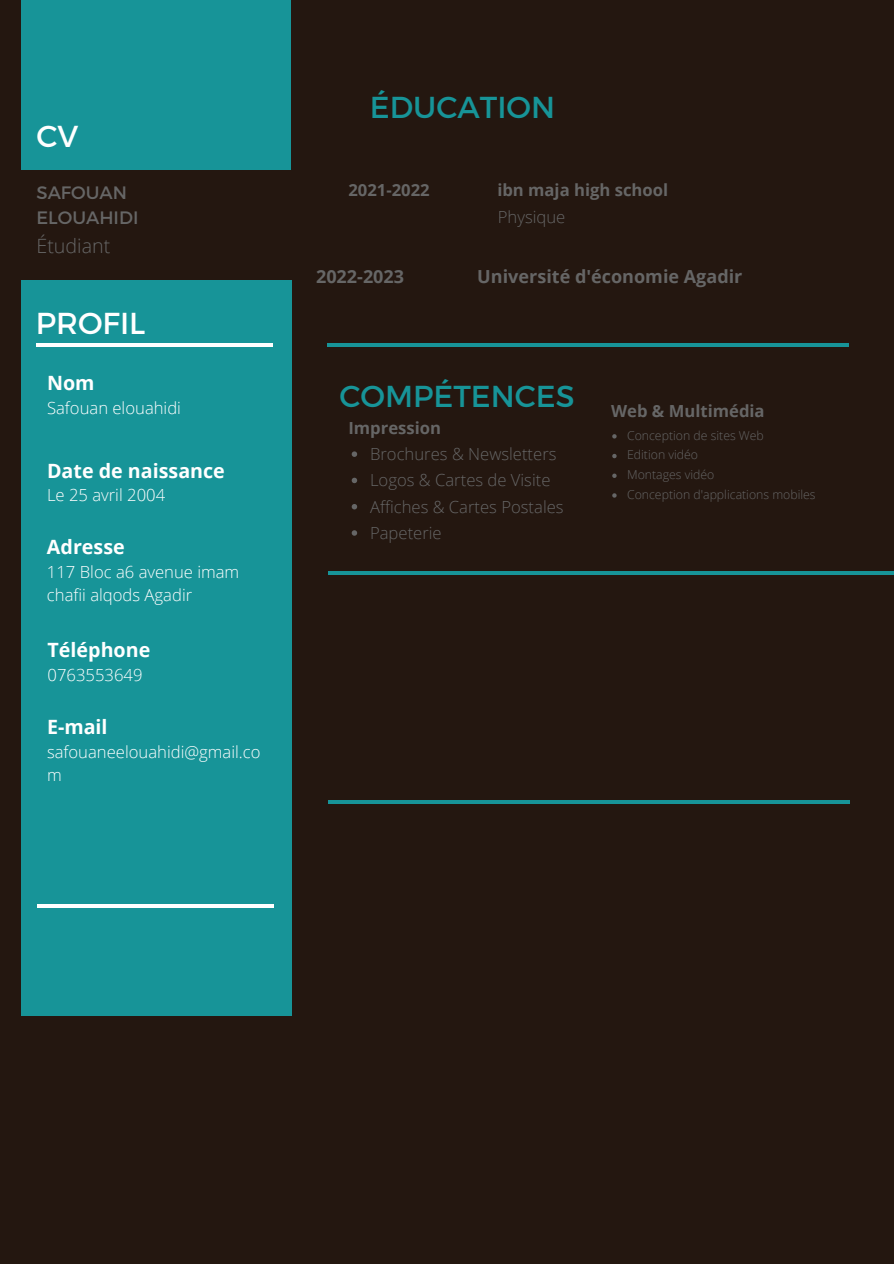
<style>
.page{position:relative;width:894px;height:1264px;background:#fff}
.page>*{position:absolute;margin:0;border:0;box-sizing:border-box;transform-origin:0 0}
.t1{font:30.3px "Montserrat";color:#179498}
.t2{font:30.3px "Montserrat";color:#fff}
.t3{font:700 19.65px "Open Sans";color:#fff}
.t4{font:300 19.65px "Open Sans";color:#666}
.t5{font:700 18px "Open Sans";color:#666}
.t6{font:18px/25px "Montserrat";color:#666}
.t7{font:300 16.65px/23px "Open Sans";color:#fff}
.t8{font:300 16.65px "Open Sans";color:#666}
.t9{font:700 16.65px "Open Sans";color:#666}
.t10{font:300 12.3px "Open Sans";color:#666}
</style>
<div class="page">
<div style="left:0;top:0;width:893px;height:1263px;background:#241710"></div>
<div style="left:22px;top:0;width:269px;height:169px;background:#179498"></div>
<div style="left:22px;top:280px;width:269px;height:735px;background:#179498"></div>
<hr style="left:36px;top:343px;width:237px;height:4px;background:#fff">
<hr style="left:328px;top:343px;width:520px;height:3px;background:#179498">
<hr style="left:328px;top:571px;width:565px;height:3px;background:#179498">
<svg style="left:351px;top:451px;width:6px;height:6px"></svg>
<svg style="left:351px;top:477px;width:6px;height:6px"></svg>
<svg style="left:351px;top:504px;width:6px;height:5px"></svg>
<svg style="left:351px;top:530px;width:6px;height:5px"></svg>
<svg style="left:612px;top:434px;width:4px;height:4px"></svg>
<svg style="left:612px;top:454px;width:4px;height:4px"></svg>
<svg style="left:612px;top:473px;width:4px;height:5px"></svg>
<svg style="left:612px;top:493px;width:4px;height:4px"></svg>
<hr style="left:328px;top:800px;width:521px;height:3px;background:#179498">
<svg style="left:37px;top:904px;width:237px;height:3px"></svg>
<h3 class="t2" style="left:36px;top:116px;width:43px">CV</h3>
<p class="t6" style="left:36px;top:179px;width:103px">SAFOUAN<br>ELOUAHIDI</p>
<h1 class="t4" style="left:36px;top:232px;width:75px">Étudiant</h1>
<h6 class="t2" style="left:36px;top:303px;width:111px">PROFIL</h6>
<h2 class="t3" style="left:47px;top:369px;width:49px">Nom</h2>
<h4 class="t7" style="left:47px;top:396px;width:135px">Safouan elouahidi</h4>
<p class="t3" style="left:47px;top:456px;width:179px">Date de naissance</p>
<h1 class="t7" style="left:47px;top:483px;width:120px">Le 25 avril 2004</h1>
<h3 class="t3" style="left:47px;top:533px;width:79px">Adresse</h3>
<h6 class="t7" style="left:47px;top:560px;width:194px">117 Bloc a6 avenue imam chafii alqods Agadir</h6>
<h3 class="t3" style="left:48px;top:636px;width:104px">Téléphone</h3>
<h6 class="t7" style="left:48px;top:663px;width:96px">0763553649</h6>
<h3 class="t3" style="left:47px;top:713px;width:62px">E-mail</h3>
<h6 class="t7" style="left:47px;top:739px;width:215px">safouaneelouahidi@gmail.co m</h6>
<h6 class="t1" style="left:370px;top:88px;width:187px">ÉDUCATION</h6>
<h3 class="t9" style="left:348px;top:178px;width:83px">2021-2022</h3>
<h6 class="t9" style="left:497px;top:178px;width:172px">ibn maja high school</h6>
<h1 class="t8" style="left:497px;top:205px;width:69px">Physique</h1>
<h5 class="t5" style="left:316px;top:264px;width:90px">2022-2023</h5>
<h5 class="t5" style="left:477px;top:264px;width:266px">Université d'économie Agadir</h5>
<p class="t1" style="left:339px;top:376px;width:236px">COMPÉTENCES</p>
<h5 class="t9" style="left:348px;top:416px;width:94px">Impression</h5>
<h5 class="t8" style="left:370px;top:442px;width:188px">Brochures &amp; Newsletters</h5>
<h1 class="t8" style="left:370px;top:468px;width:182px">Logos &amp; Cartes de Visite</h1>
<h5 class="t8" style="left:370px;top:495px;width:195px">Affiches &amp; Cartes Postales</h5>
<p class="t8" style="left:370px;top:521px;width:73px">Papeterie</p>
<p class="t9" style="left:611px;top:399px;width:155px">Web &amp; Multimédia</p>
<p class="t10" style="left:627px;top:426px;width:138px">Conception de sites Web</p>
<p class="t10" style="left:627px;top:446px;width:72px">Edition vidéo</p>
<h5 class="t10" style="left:627px;top:466px;width:89px">Montages vidéo</h5>
<p class="t10" style="left:627px;top:485px;width:190px">Conception d'applications mobiles</p>
</div>
